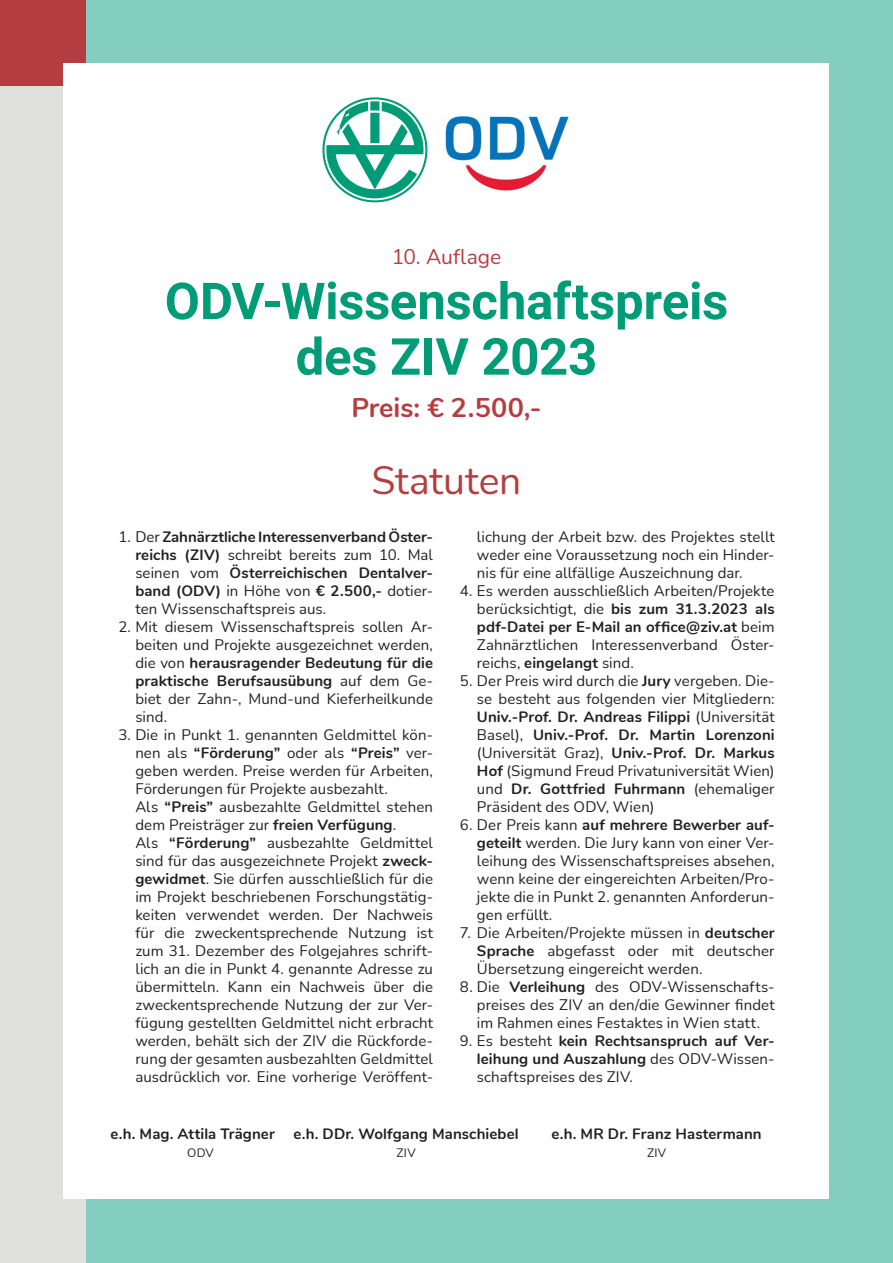
<style>
.page{position:relative;width:893px;height:1263px;background:#84cec1}
.page>*{position:absolute;margin:0;border:0;box-sizing:border-box;transform-origin:0 0}
.t1{font:700 51px/55.5px "Roboto";letter-spacing:-.005em;color:#009c77;text-align:center}
.t2{font:39px "Nunito";letter-spacing:-.005em;color:#b43e3f}
.t3{font:700 27px "Nunito";color:#b43e3f}
.t4{font:21px "Nunito";letter-spacing:-.005em;color:#b43e3f}
.t5{font:15px/18px "Nunito";letter-spacing:.005em;color:#231f20;text-align:justify}
.t6{font:700 15px/18px "Nunito";letter-spacing:.005em;color:#231f20;text-align:justify}
.t7{font:12px "Nunito";letter-spacing:.03em;color:#231f20}
.s1{font-weight:400}
.s2{font-weight:700}
</style>
<div class="page">
<div style="left:0;top:0;width:85px;height:1263px;background:#e0e1df"></div>
<div style="left:0;top:0;width:85px;height:85px;background:#b43e3f"></div>
<div style="left:64px;top:64px;width:765px;height:1135px;background:#fff"></div>
<svg style="left:322px;top:97px;width:105px;height:105px"></svg>
<img style="left:445px;top:116px;width:124px;height:75px">
<p class="t4" style="left:392px;top:242px;width:111px">10. Auflage</p>
<p class="t1" style="left:165px;top:271px;width:565px">ODV-Wissenschaftspreis des ZIV 2023</p>
<p class="t3" style="left:351px;top:387px;width:192px">Preis: € 2.500,-</p>
<p class="t2" style="left:372px;top:454px;width:151px">Statuten</p>
<p class="t6" style="left:135px;top:526px;width:299px;text-indent:-17px"><span class="s1">1. Der</span> Zahnärztliche Interessenverband Öster&shy;reichs (ZIV) <span class="s1">schreibt bereits zum 10. Mal seinen vom</span> Österreichischen Dentalver&shy;band (ODV) <span class="s1">in Höhe von</span> € 2.500,- <span class="s1">dotier&shy;ten Wissenschaftspreis aus.</span></p>
<p class="t5" style="left:135px;top:617px;width:299px;text-indent:-17px">2. Mit diesem Wissenschaftspreis sollen Ar&shy;beiten und Projekte ausgezeichnet werden, die von <span class="s2">herausragender Bedeutung für die praktische Berufsausübung</span> auf dem Ge&shy;biet der Zahn-, Mund-und Kieferheilkunde sind.</p>
<p class="t5" style="left:135px;top:725px;width:299px;text-indent:-17px">3. Die in Punkt 1. genannten Geldmittel kön&shy;nen als <span class="s2">“Förderung”</span> oder als <span class="s2">“Preis”</span> ver&shy;geben werden. Preise werden für Arbeiten, Förderungen für Projekte ausbezahlt.</p>
<p class="t5" style="left:135px;top:797px;width:299px">Als <span class="s2">“Preis”</span> ausbezahlte Geldmittel stehen dem Preisträger zur <span class="s2">freien Verfügung</span>.</p>
<p class="t5" style="left:135px;top:833px;width:299px">Als <span class="s2">“Förderung”</span> ausbezahlte Geldmittel sind für das ausgezeichnete Projekt <span class="s2">zweck&shy;gewidmet</span>. Sie dürfen ausschließlich für die im Projekt beschriebenen Forschungstätig&shy;keiten verwendet werden. Der Nachweis für die zweckentsprechende Nutzung ist zum 31. Dezember des Folgejahres schrift&shy;lich an die in Punkt 4. genannte Adresse zu übermitteln. Kann ein Nachweis über die zweckentsprechende Nutzung der zur Ver&shy;fügung gestellten Geldmittel nicht erbracht werden, behält sich der ZIV die Rückforde&shy;rung der gesamten ausbezahlten Geldmittel ausdrücklich vor. Eine vorherige Veröffent-</p>
<p class="t5" style="left:477px;top:527px;width:299px">lichung der Arbeit bzw. des Projektes stellt weder eine Voraussetzung noch ein Hinder&shy;nis für eine allfällige Auszeichnung dar.</p>
<p class="t5" style="left:477px;top:581px;width:299px;text-indent:-17px">4. Es werden ausschließlich Arbeiten/Projekte berücksichtigt, die <span class="s2">bis zum 31.3.2023 als pdf-Datei per E-Mail an office@ziv.at</span> beim Zahnärztlichen Interessenverband Öster&shy;reichs, <span class="s2">eingelangt</span> sind.</p>
<p class="t5" style="left:477px;top:671px;width:299px;text-indent:-17px">5. Der Preis wird durch die <span class="s2">Jury</span> vergeben. Die&shy;se besteht aus folgenden vier Mitgliedern:<br><span class="s2">Univ.-Prof. Dr. Andreas Filippi</span> (Universität Basel), <span class="s2">Univ.-Prof. Dr. Martin Lorenzoni </span>(Universität Graz), <span class="s2">Univ.-Prof. Dr. Markus Hof</span> (Sigmund Freud Privatuniversität Wien) und <span class="s2">Dr. Gottfried Fuhrmann</span> (ehemaliger Präsident des ODV, Wien)</p>
<p class="t5" style="left:477px;top:815px;width:299px;text-indent:-17px">6. Der Preis kann <span class="s2">auf mehrere Bewerber auf&shy;geteilt</span> werden. Die Jury kann von einer Ver&shy;leihung des Wissenschaftspreises absehen, wenn keine der eingereichten Arbeiten/Pro&shy;jekte die in Punkt 2. genannten Anforderun&shy;gen erfüllt.</p>
<p class="t5" style="left:477px;top:923px;width:299px;text-indent:-17px">7. Die Arbeiten/Projekte müssen in <span class="s2">deutscher Sprache</span> abgefasst oder mit deutscher Übersetzung eingereicht werden.</p>
<p class="t5" style="left:477px;top:977px;width:299px;text-indent:-17px">8. Die <span class="s2">Verleihung</span> des ODV-Wissenschafts&shy;preises des ZIV an den/die Gewinner findet im Rahmen eines Festaktes in Wien statt.</p>
<p class="t5" style="left:477px;top:1031px;width:299px;text-indent:-17px">9. Es besteht <span class="s2">kein Rechtsanspruch auf Ver&shy;leihung und Auszahlung</span> des ODV-Wissen&shy;schaftspreises des ZIV.</p>
<p class="t6" style="left:111px;top:1123px;width:410px">e.h. Mag. Attila Trägner e.h. DDr. Wolfgang Manschiebel</p>
<p class="t6" style="left:552px;top:1123px;width:212px">e.h. MR Dr. Franz Hastermann</p>
<p class="t7" style="left:187px;top:1144px;width:28px">ODV</p>
<p class="t7" style="left:396px;top:1144px;width:21px">ZIV</p>
<p class="t7" style="left:647px;top:1144px;width:21px">ZIV</p>
</div>
